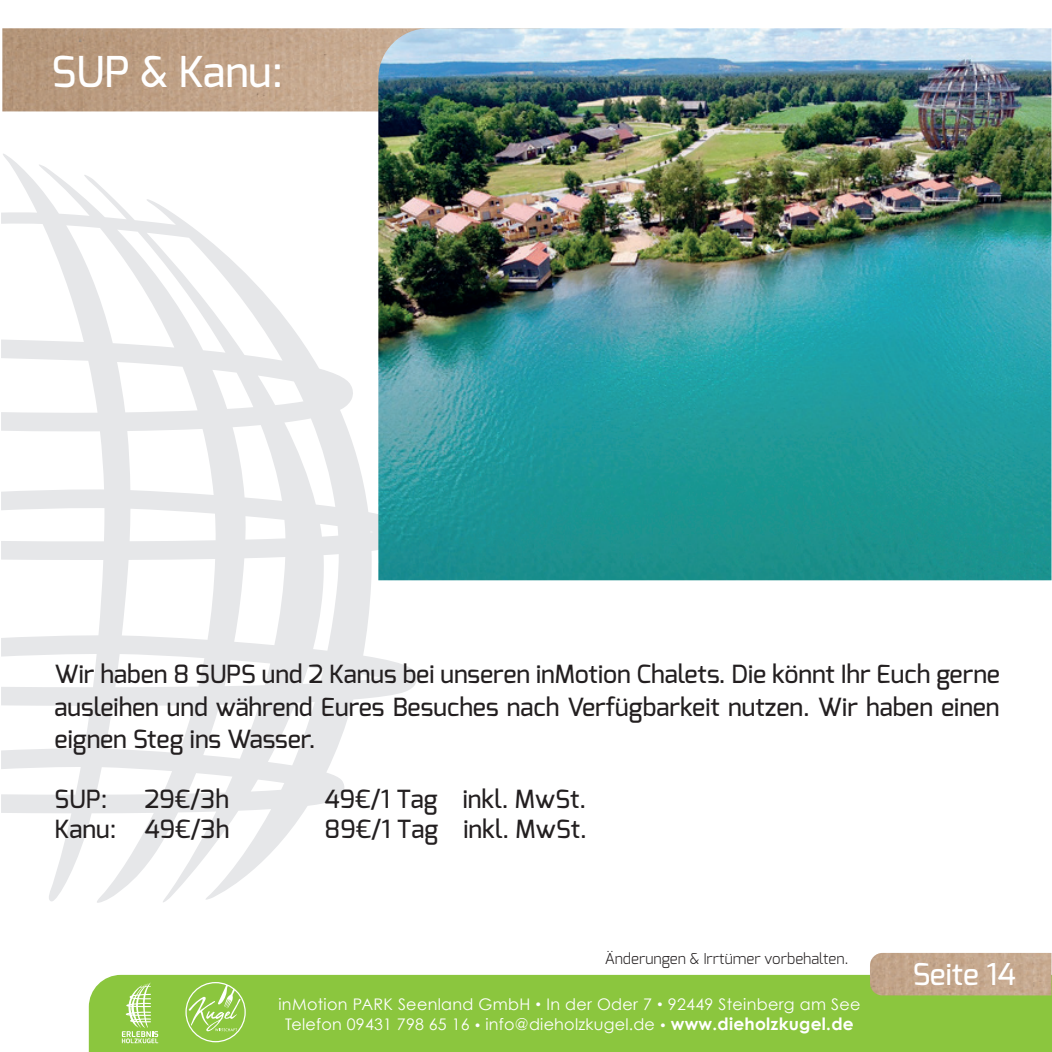
<style>
.page{position:relative;width:1052px;height:1052px;background:#fff}
.page>*{position:absolute;margin:0;border:0;box-sizing:border-box;transform-origin:0 0}
.t1{font:500 42.5px "Exo";color:#fff}
.t2{font:500 30px "Exo";color:#fff}
.t3{font:500 25px/32.5px "Exo";color:#231f20;text-align:justify}
.t4{font:16px/20.2px "Century Gothic";letter-spacing:.02em;color:#fff;text-align:center}
.t5{font:300 15px "Exo";color:#231f20}
.s1{font-size:12.75px}
.s2{font-weight:700;font-size:17px}
</style>
<div class="page">
<img style="left:2px;top:28px;width:376px;height:83px">
<svg style="left:1px;top:154px;width:416px;height:749px"></svg>
<img style="left:378px;top:28px;width:673px;height:552px">
<div style="left:89px;top:975px;width:963px;height:77px;background:#8bc63e"></div>
<img style="left:870px;top:953px;width:181px;height:42px">
<div style="left:185px;top:982px;width:61px;height:60px;border:1px solid #fff;border-radius:50%"></div>
<svg style="left:189px;top:984px;width:51px;height:47px;background:#a3d166"></svg>
<svg style="left:122px;top:982px;width:36px;height:61px;background:#aad572"></svg>
<h1 class="t1" style="left:51px;top:44px;width:233px">SUP &amp; Kanu:</h1>
<p class="t3" style="left:55px;top:658px;width:947px">Wir haben 8 SUPS und 2 Kanus bei unseren inMotion Chalets. Die könnt Ihr Euch gerne ausleihen und während Eures Besuches nach Verfügbarkeit nutzen. Wir haben einen eignen Steg ins Wasser.</p>
<p class="t3" style="left:55px;top:783px;width:54px">SUP:</p>
<p class="t3" style="left:145px;top:783px;width:86px">29€/3h</p>
<p class="t3" style="left:325px;top:783px;width:263px">49€/1 Tag inkl. MwSt.</p>
<p class="t3" style="left:55px;top:813px;width:176px">Kanu: 49€/3h</p>
<p class="t3" style="left:325px;top:813px;width:264px">89€/1 Tag inkl. MwSt.</p>
<p class="t5" style="left:605px;top:949px;width:245px">Änderungen &amp; Irrtümer vorbehalten.</p>
<p class="t4" style="left:278px;top:993px;width:583px">inMotion PARK Seenland GmbH <span class="s1">•</span> In der Oder 7 <span class="s1">•</span> 92449 Steinberg am See<br>Telefon 09431 798 65 16 <span class="s1">•</span> info@dieholzkugel.de <span class="s1">•</span> <span class="s2">www.dieholzkugel.de</span></p>
<p class="t2" style="left:912px;top:955px;width:104px">Seite 14</p>
</div>
